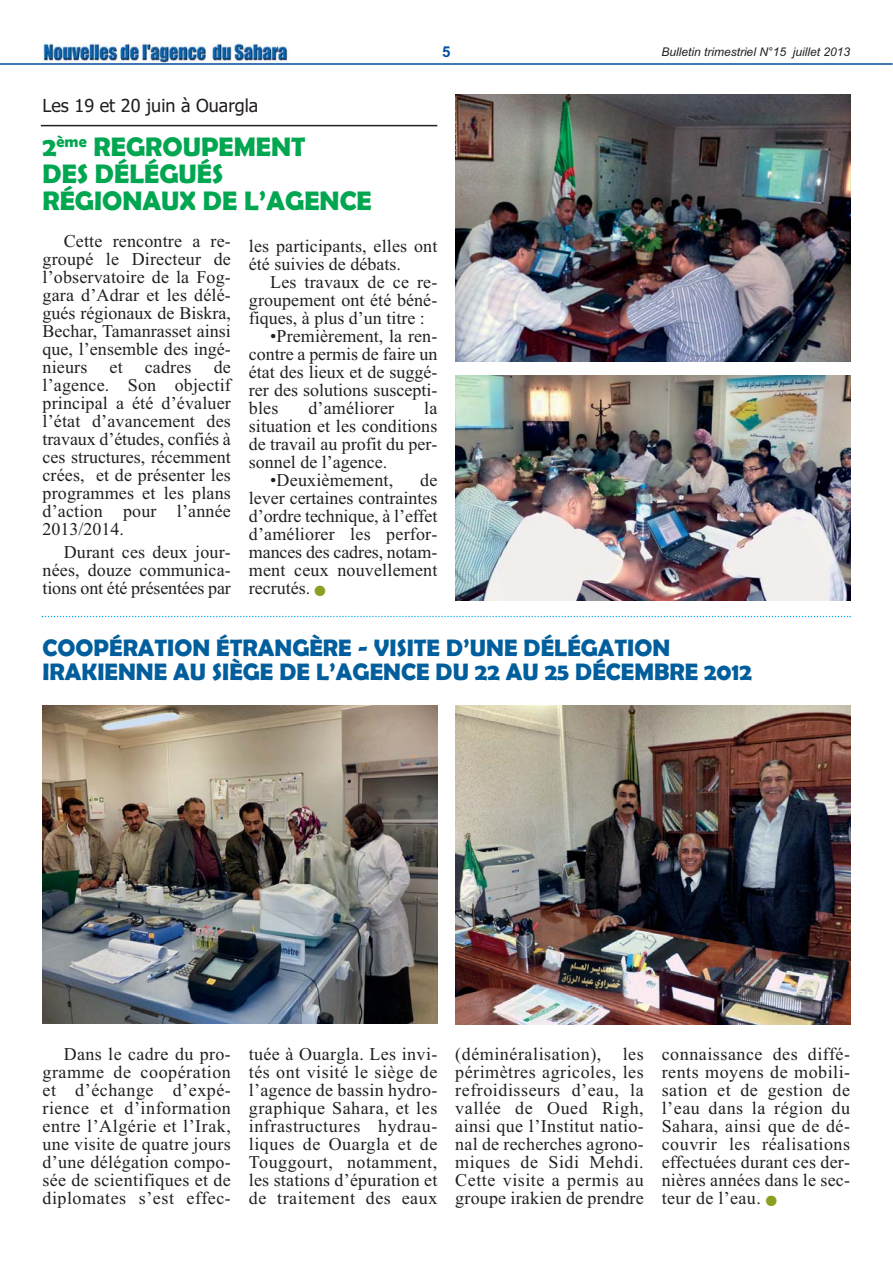
<style>
.page{position:relative;width:893px;height:1263px;background:#fff}
.page>*{position:absolute;margin:0;border:0;box-sizing:border-box;transform-origin:0 0}
.t1{font:700 27px/27px "Berlin Sans FB Demi";color:#00a650}
.t2{font:700 24px/24px "Berlin Sans FB Demi";color:#005e9d}
.t3{font:18px/18px "Times New Roman";letter-spacing:.01em;color:#231f20;text-align:justify}
.t4{font:18px "Tahoma";color:#231f20}
.t5{font:700 15px "Arial";color:#034ea2}
.t6{font:italic 12px "Arial";color:#231f20}
</style>
<div class="page">
<img style="left:43px;top:43px;width:245px;height:20px">
<hr style="left:0;top:63px;width:893px;height:2px;background:#034ea2">
<img style="left:43px;top:706px;width:394px;height:317px">
<img style="left:455px;top:706px;width:395px;height:319px">
<img style="left:455px;top:95px;width:395px;height:267px">
<img style="left:455px;top:376px;width:395px;height:224px">
<svg style="left:42px;top:616px;width:809px;height:1px"></svg>
<hr style="left:41px;top:125px;width:396px;height:1px;background:#231f20">
<p class="t4" style="left:43px;top:95px;width:217px">Les 19 et 20 juin à Ouargla</p>
<h1 class="t1" style="left:43px;top:133px;width:331px">2<sup>ème</sup> REGROUPEMENT<br>DES DÉLÉGUÉS<br>RÉGIONAUX DE L’AGENCE</h1>
<p class="t5" style="left:442px;top:43px;width:10px">5</p>
<p class="t6" style="left:661px;top:45px;width:190px">Bulletin trimestriel N°15 juillet 2013</p>
<p class="t3" style="left:43px;top:234px;width:190px;text-indent:21px">Cette rencontre a re&shy;groupé le Directeur de l’observatoire de la Fog&shy;gara d’Adrar et les délé&shy;gués régionaux de Biskra, Bechar, Tamanrasset ainsi que, l’ensemble des ingé&shy;nieurs et cadres de l’agence. Son objectif principal a été d’évaluer l’état d’avancement des travaux d’études, confiés à ces structures, récemment crées, et de présenter les programmes et les plans d’action pour l’année 2013/2014.</p>
<p class="t3" style="left:43px;top:545px;width:190px;text-indent:21px">Durant ces deux jour&shy;nées, douze communica&shy;tions ont été présentées par</p>
<p class="t3" style="left:249px;top:239px;width:190px">les participants, elles ont été suivies de débats.</p>
<p class="t3" style="left:249px;top:275px;width:190px;text-indent:21px">Les travaux de ce re&shy;groupement ont été béné&shy;fiques, à plus d’un titre :</p>
<p class="t3" style="left:249px;top:329px;width:190px;text-indent:21px">•Premièrement, la ren&shy;contre a permis de faire un état des lieux et de suggé&shy;rer des solutions suscepti&shy;bles</p>
<p class="t3" style="left:249px;top:401px;width:190px;text-indent:175px">la situation et les conditions de travail au profit du per&shy;sonnel de l’agence.</p>
<p class="t3" style="left:270px;top:473px;width:125px">•Deuxièmement,</p>
<p class="t3" style="left:308px;top:401px;width:87px">d’améliorer</p>
<p class="t3" style="left:249px;top:473px;width:190px;text-indent:171px">de lever certaines contraintes d’ordre technique, à l’effet d’améliorer les perfor&shy;mances des cadres, notam&shy;ment ceux nouvellement recrutés.</p>
<h2 class="t2" style="left:43px;top:636px;width:711px">COOPÉRATION ÉTRANGÈRE - VISITE D’UNE DÉLÉGATION<br>IRAKIENNE AU SIÈGE DE L’AGENCE DU 22 AU 25 DÉCEMBRE 2012</h2>
<p class="t3" style="left:42px;top:1047px;width:190px;text-indent:21px">Dans le cadre du pro&shy;gramme de coopération et d’échange d’expé&shy;rience et d’information entre l’Algérie et l’Irak, une visite de quatre jours d’une délégation compo&shy;sée de scientifiques et de diplomates s’est effec-</p>
<p class="t3" style="left:249px;top:1047px;width:190px">tuée à Ouargla. Les invi&shy;tés ont visité le siège de l’agence de bassin hydro&shy;graphique Sahara, et les infrastructures hydrau&shy;liques de Ouargla et de Touggourt, notamment, les stations d’épuration et de traitement des eaux</p>
<p class="t3" style="left:455px;top:1047px;width:190px">(déminéralisation), les périmètres agricoles, les refroidisseurs d’eau, la vallée de Oued Righ, ainsi que l’Institut natio&shy;nal de recherches agrono&shy;miques de Sidi Mehdi.<br>Cette visite a permis au groupe irakien de prendre</p>
<p class="t3" style="left:662px;top:1047px;width:190px">connaissance des diffé&shy;rents moyens de mobili&shy;sation et de gestion de l’eau dans la région du Sahara, ainsi que de dé&shy;couvrir les réalisations effectuées durant ces der&shy;nières années dans le sec&shy;teur de l’eau.</p>
</div>
